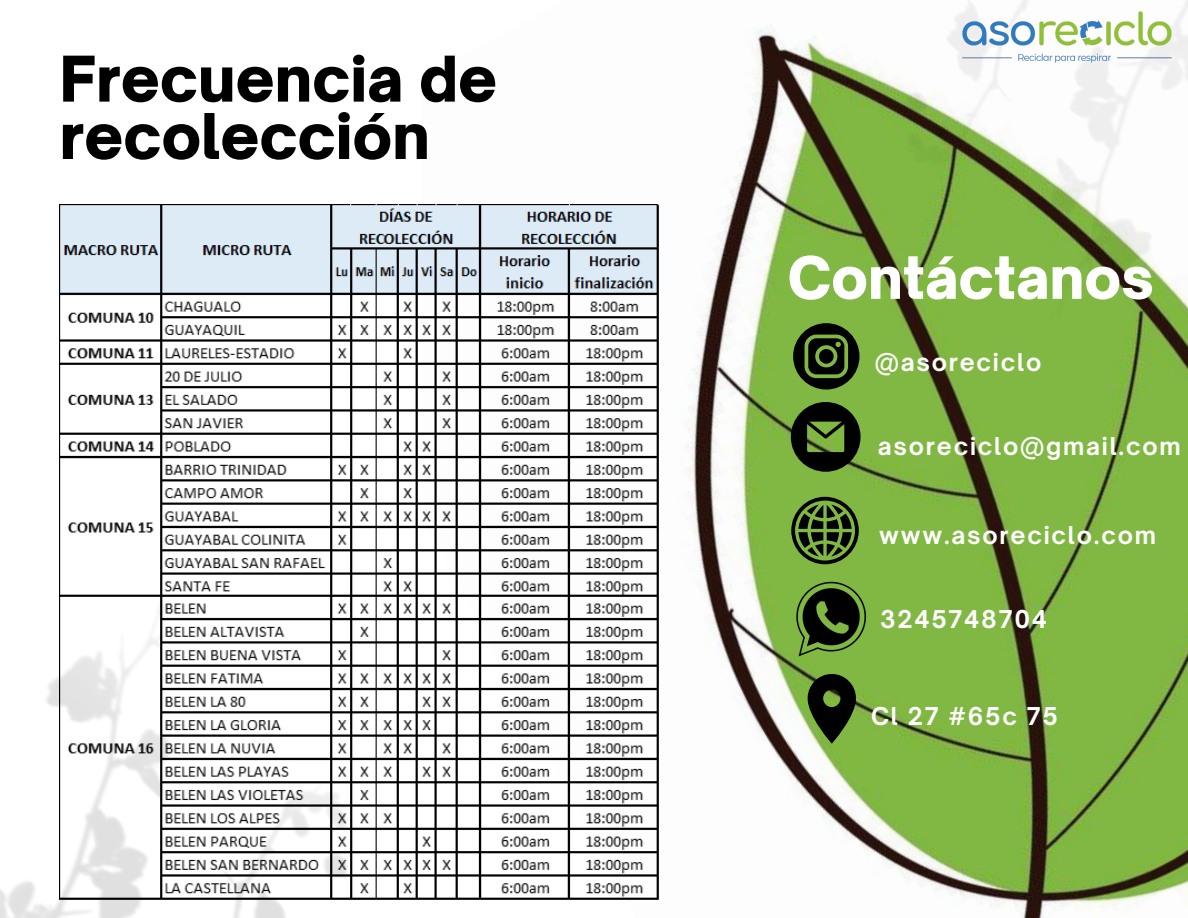
<style>
.page{position:relative;width:1188px;height:918px;background:#fff}
.page>*{position:absolute;margin:0;border:0;box-sizing:border-box;transform-origin:0 0}
.t1{font:900 60.3px/57.3px "Open Sauce One";color:#000}
.t2{font:900 55.8px "Open Sauce One";color:#fff}
.t3{font:700 23.55px "Open Sauce One";letter-spacing:.075em;color:#fff}
</style>
<div class="page">
<img style="left:686px;top:25px;width:502px;height:893px">
<img style="left:0;top:594px;width:286px;height:324px">
<img style="left:880px;top:25px;width:308px;height:298px">
<img style="left:60px;top:204px;width:599px;height:697px">
<img style="left:947px;top:0;width:241px;height:86px">
<svg style="left:793px;top:323px;width:67px;height:67px"></svg>
<svg style="left:791px;top:402px;width:70px;height:70px"></svg>
<img style="left:793px;top:580px;width:78px;height:78px">
<svg style="left:791px;top:497px;width:68px;height:67px"></svg>
<svg style="left:808px;top:674px;width:48px;height:70px"></svg>
<p class="t1" style="left:60px;top:50px;width:439px">Frecuencia de recolección</p>
<p class="t2" style="left:788px;top:243px;width:368px">Contáctanos</p>
<p class="t3" style="left:875px;top:348px;width:168px">@asoreciclo</p>
<p class="t3" style="left:878px;top:432px;width:304px">asoreciclo@gmail.com</p>
<p class="t3" style="left:879px;top:520px;width:278px">www.asoreciclo.com</p>
<p class="t3" style="left:880px;top:604px;width:169px">3245748704</p>
<p class="t3" style="left:871px;top:701px;width:188px">Cl 27 #65c 75</p>
</div>
